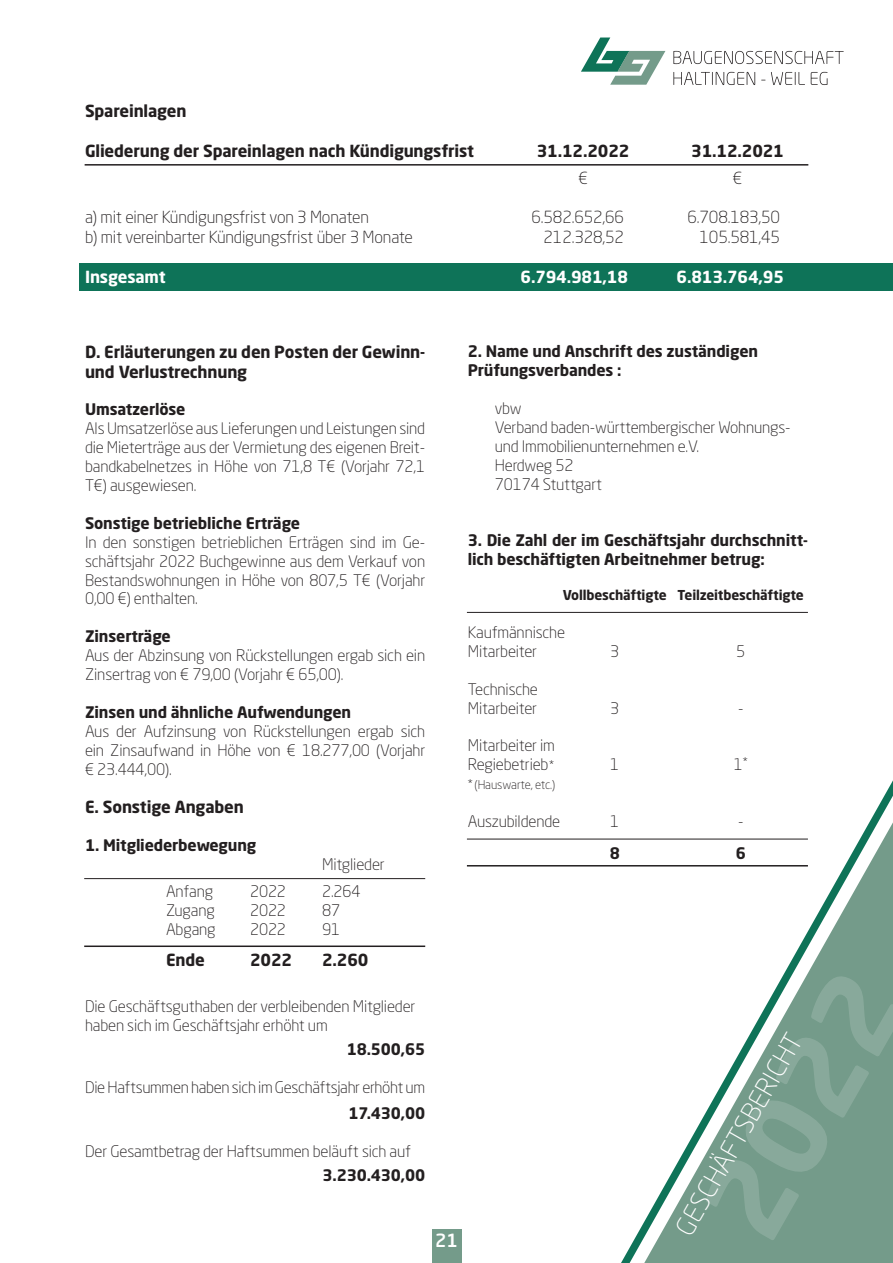
<style>
.page{position:relative;width:893px;height:1263px;background:#fff}
.page>*{position:absolute;margin:0;border:0;box-sizing:border-box;transform-origin:0 0}
.t1{font:300 25.95px "Neo Sans Pro";color:#fff}
.t2{font:500 18px "Neo Sans Pro";color:#fff}
.Absatzformat_2{font:700 16.5px/19.8px "Neo Sans Pro";letter-spacing:-.01em;color:#231f20}
.Absatzformat_2-2{font:300 16.5px "Neo Sans Pro";letter-spacing:-.01em;color:#231f20}
.Absatzformat_2-3{font:700 16.5px "Neo Sans Pro";letter-spacing:-.01em;color:#fff}
.Absatzformat_2-4{font:300 15.75px/18.9px "Neo Sans Pro";letter-spacing:-.01em;color:#231f20;text-align:justify}
.Absatzformat_2-5{font:700 15.75px/18.9px "Neo Sans Pro";letter-spacing:-.01em;color:#231f20}
.Absatzformat_2-6{font:700 13.5px "Neo Sans Pro";letter-spacing:-.01em;color:#231f20}
.Absatzformat_2-7{font:300 12px "Neo Sans Pro";letter-spacing:-.01em;color:#231f20}
.s1{font-weight:700}
.s2{font-size:12px}
</style>
<div class="page">
<svg style="left:468px;top:611px;width:425px;height:652px"></svg>
<div style="left:432px;top:1229px;width:29px;height:34px;background:#749b8a"></div>
<svg style="left:673px;top:51px;width:171px;height:13px"></svg>
<svg style="left:673px;top:72px;width:82px;height:13px"></svg>
<svg style="left:771px;top:72px;width:34px;height:13px"></svg>
<svg style="left:811px;top:72px;width:16px;height:13px"></svg>
<svg style="left:581px;top:38px;width:84px;height:47px"></svg>
<div style="left:80px;top:263px;width:813px;height:27px;background:#0e7358"></div>
<hr style="left:85px;top:164px;width:723px;height:2px;background:#231f20">
<hr style="left:84px;top:878px;width:341px;height:1px;background:#231f20">
<hr style="left:467px;top:612px;width:341px;height:1px;background:#231f20">
<hr style="left:467px;top:839px;width:341px;height:1px;background:#231f20">
<hr style="left:467px;top:865px;width:341px;height:1px;background:#231f20">
<hr style="left:84px;top:945px;width:341px;height:2px;background:#231f20">
<p class="Absatzformat_2" style="left:85px;top:101px;width:103px">Spareinlagen</p>
<p class="Absatzformat_2" style="left:85px;top:140px;width:391px">Gliederung der Spareinlagen nach Kündigungsfrist</p>
<p class="Absatzformat_2" style="left:537px;top:140px;width:94px">31.12.2022</p>
<p class="Absatzformat_2" style="left:691px;top:140px;width:94px">31.12.2021</p>
<p class="Absatzformat_2-2" style="left:578px;top:168px;width:11px">€</p>
<p class="Absatzformat_2-2" style="left:733px;top:168px;width:11px">€</p>
<p class="Absatzformat_2-2" style="left:85px;top:207px;width:285px">a) mit einer Kündigungsfrist von 3 Monaten</p>
<p class="Absatzformat_2-2" style="left:531px;top:207px;width:94px">6.582.652,66</p>
<p class="Absatzformat_2-2" style="left:688px;top:207px;width:94px">6.708.183,50</p>
<p class="Absatzformat_2-2" style="left:85px;top:227px;width:330px">b) mit vereinbarter Kündigungsfrist über 3 Monate</p>
<p class="Absatzformat_2-2" style="left:544px;top:227px;width:82px">212.328,52</p>
<p class="Absatzformat_2-2" style="left:700px;top:227px;width:82px">105.581,45</p>
<p class="Absatzformat_2-3" style="left:85px;top:266px;width:82px">Insgesamt</p>
<p class="Absatzformat_2-3" style="left:520px;top:266px;width:109px">6.794.981,18</p>
<p class="Absatzformat_2-3" style="left:676px;top:266px;width:109px">6.813.764,95</p>
<p class="Absatzformat_2" style="left:85px;top:341px;width:342px">D. Erläuterungen zu den Posten der Gewinn&shy;und Verlustrechnung</p>
<p class="Absatzformat_2-5" style="left:85px;top:400px;width:102px">Umsatzerlöse</p>
<p class="Absatzformat_2-4" style="left:85px;top:419px;width:342px">Als Umsatzerlöse aus Lieferungen und Leistungen sind die Mieterträge aus der Vermietung des eigenen Breit&shy;bandkabelnetzes in Höhe von 71,8 T€ (Vorjahr 72,1<br>T€) ausgewiesen.</p>
<p class="Absatzformat_2-5" style="left:85px;top:513px;width:217px">Sonstige betriebliche Erträge</p>
<p class="Absatzformat_2-4" style="left:85px;top:532px;width:342px">In den sonstigen betrieblichen Erträgen sind im Ge&shy;schäftsjahr 2022 Buchgewinne aus dem Verkauf von Bestandswohnungen in Höhe von 807,5 T€ (Vorjahr 0,00 €) enthalten.</p>
<p class="Absatzformat_2-5" style="left:85px;top:626px;width:87px">Zinserträge</p>
<p class="Absatzformat_2-4" style="left:85px;top:646px;width:342px">Aus der Abzinsung von Rückstellungen ergab sich ein<br>Zinsertrag von € 79,00 (Vorjahr € 65,00).</p>
<p class="Absatzformat_2-5" style="left:85px;top:702px;width:268px">Zinsen und ähnliche Aufwendungen</p>
<p class="Absatzformat_2-4" style="left:85px;top:721px;width:342px">Aus der Aufzinsung von Rückstellungen ergab sich ein Zinsaufwand in Höhe von € 18.277,00 (Vorjahr € 23.444,00).</p>
<p class="Absatzformat_2" style="left:85px;top:797px;width:160px">E. Sonstige Angaben</p>
<p class="Absatzformat_2-5" style="left:85px;top:835px;width:173px">1. Mitgliederbewegung</p>
<p class="Absatzformat_2-4" style="left:322px;top:855px;width:64px">Mitglieder</p>
<p class="Absatzformat_2-4" style="left:166px;top:882px;width:49px">Anfang</p>
<p class="Absatzformat_2-4" style="left:250px;top:882px;width:38px">2022</p>
<p class="Absatzformat_2-4" style="left:322px;top:882px;width:40px">2.264</p>
<p class="Absatzformat_2-4" style="left:166px;top:900px;width:50px">Zugang</p>
<p class="Absatzformat_2-4" style="left:250px;top:900px;width:38px">2022</p>
<p class="Absatzformat_2-4" style="left:322px;top:900px;width:20px">87</p>
<p class="Absatzformat_2-4" style="left:166px;top:919px;width:51px">Abgang</p>
<p class="Absatzformat_2-4" style="left:250px;top:919px;width:38px">2022</p>
<p class="Absatzformat_2-4" style="left:322px;top:919px;width:20px">91</p>
<p class="Absatzformat_2" style="left:166px;top:950px;width:40px">Ende</p>
<p class="Absatzformat_2" style="left:250px;top:950px;width:44px">2022</p>
<p class="Absatzformat_2" style="left:322px;top:950px;width:48px">2.260</p>
<p class="Absatzformat_2-4" style="left:85px;top:997px;width:332px">Die Geschäftsguthaben der verbleibenden Mitglieder</p>
<p class="Absatzformat_2-4" style="left:85px;top:1016px;width:244px">haben sich im Geschäftsjahr erhöht um</p>
<p class="Absatzformat_2-5" style="left:347px;top:1039px;width:80px">18.500,65</p>
<p class="Absatzformat_2-4" style="left:85px;top:1077px;width:342px">Die Haftsummen haben sich im Geschäftsjahr erhöht um</p>
<p class="Absatzformat_2-5" style="left:349px;top:1103px;width:78px">17.430,00</p>
<p class="Absatzformat_2-4" style="left:323px;top:1139px;width:104px;line-height:24px;text-indent:-238px">Der Gesamtbetrag der Haftsummen beläuft sich auf<br><span class="s1">3.230.430,00</span></p>
<p class="Absatzformat_2-5" style="left:468px;top:341px;width:292px">2. Name und Anschrift des zuständigen</p>
<p class="Absatzformat_2-5" style="left:468px;top:360px;width:155px">Prüfungsverbandes :</p>
<p class="Absatzformat_2-4" style="left:495px;top:399px;width:29px">vbw</p>
<p class="Absatzformat_2-4" style="left:495px;top:417px;width:297px">Verband baden-württembergischer Wohnungs&shy;und Immobilienunternehmen e.V.</p>
<p class="Absatzformat_2-4" style="left:495px;top:455px;width:80px">Herdweg 52</p>
<p class="Absatzformat_2-4" style="left:495px;top:474px;width:109px">70174 Stuttgart</p>
<p class="Absatzformat_2-5" style="left:468px;top:530px;width:342px">3. Die Zahl der im Geschäftsjahr durchschnitt&shy;lich beschäftigten Arbeitnehmer betrug:</p>
<p class="Absatzformat_2-6" style="left:563px;top:587px;width:243px">Vollbeschäftigte Teilzeitbeschäftigte</p>
<p class="Absatzformat_2-4" style="left:468px;top:623px;width:99px">Kaufmännische</p>
<p class="Absatzformat_2-4" style="left:468px;top:642px;width:71px">Mitarbeiter</p>
<p class="Absatzformat_2-4" style="left:610px;top:642px;width:11px">3</p>
<p class="Absatzformat_2-4" style="left:736px;top:642px;width:11px">5</p>
<p class="Absatzformat_2-4" style="left:468px;top:679px;width:72px">Technische</p>
<p class="Absatzformat_2-4" style="left:468px;top:698px;width:71px">Mitarbeiter</p>
<p class="Absatzformat_2-4" style="left:610px;top:698px;width:11px">3</p>
<p class="Absatzformat_2-4" style="left:738px;top:698px;width:7px">-</p>
<p class="Absatzformat_2-4" style="left:468px;top:736px;width:89px">Mitarbeiter im</p>
<p class="Absatzformat_2-4" style="left:468px;top:755px;width:88px">Regiebetrieb <span class="s2">*</span></p>
<p class="Absatzformat_2-4" style="left:610px;top:755px;width:11px">1</p>
<p class="Absatzformat_2-4" style="left:734px;top:755px;width:15px">1<sup>*</sup></p>
<p class="Absatzformat_2-7" style="left:468px;top:778px;width:89px">* (Hauswarte, etc.)</p>
<p class="Absatzformat_2-4" style="left:468px;top:812px;width:94px">Auszubildende</p>
<p class="Absatzformat_2-4" style="left:610px;top:812px;width:11px">1</p>
<p class="Absatzformat_2-4" style="left:738px;top:812px;width:7px">-</p>
<p class="Absatzformat_2-5" style="left:610px;top:843px;width:12px">8</p>
<p class="Absatzformat_2-5" style="left:736px;top:843px;width:12px">6</p>
<p class="t2" style="left:435px;top:1229px;width:24px">21</p>
<h1 class="t1" style="left:669px;top:1225px;width:229px;rotate:-60deg">GESCHÄFTSBERICHT</h1>
</div>
